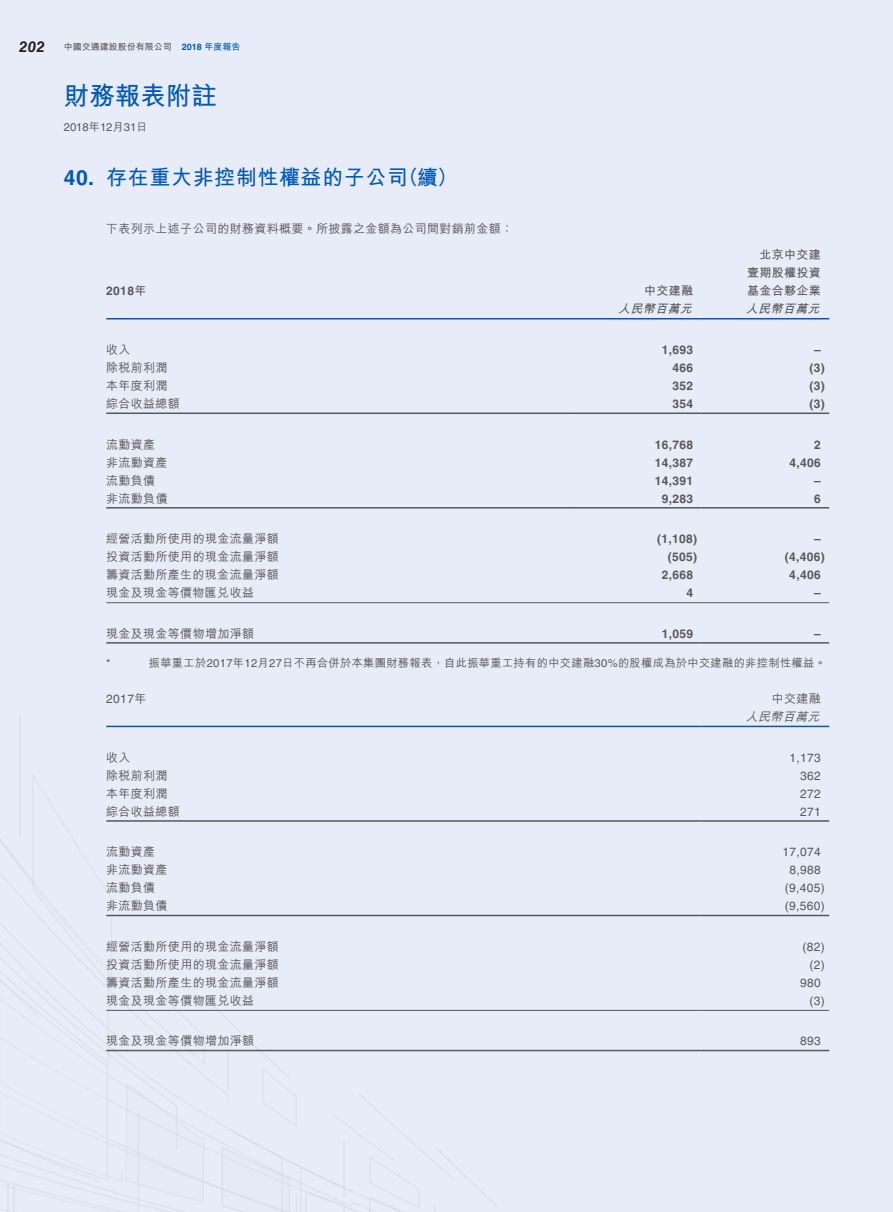
<style>
.page{position:relative;width:893px;height:1212px;background:#e8ecf8}
.page>*{position:absolute;margin:0;border:0;box-sizing:border-box;transform-origin:0 0}
.t1{font:700 25.5px "M Hei HK";color:#0058b8}
.t2{font:700 21px "M Hei HK";letter-spacing:.03em;color:#0058b8}
.t3{font:italic 700 15px "Helvetica LT Std";color:#231f20}
.t4{font:500 12px "M Hei HK";letter-spacing:.03em;color:#57585a}
.t5{font:700 12px "Helvetica LT Std";letter-spacing:.03em;color:#57585a}
.t6{font:12px "Helvetica LT Std";letter-spacing:.03em;color:#57585a}
.t7{font:700 12px/18px "M Hei HK";letter-spacing:.03em;color:#57585a;text-align:justify}
.t8{font:italic 700 12px "M Hei HK";color:#57585a}
.t9{font:italic 500 12px "M Hei HK";color:#57585a}
.t10{font:500 11.25px "M Hei HK";letter-spacing:.03em;color:#57585a}
.t11{font:11.25px "Helvetica LT Std";color:#57585a}
.t12{font:700 9px "M Hei HK";color:#57585a}
.s1{font-family:"Helvetica LT Std";color:#0058b8}
.s2{color:#0058b8}
.s3{font-family:"M Hei HK";font-weight:500}
.s4{font-family:"Helvetica LT Std"}
.s5{font-family:"M Hei HK"}
.s6{font-family:"Helvetica LT Std";font-weight:400}
</style>
<div class="page">
<svg style="left:0;top:716px;width:520px;height:496px"></svg>
<hr style="left:106px;top:318px;width:468px;height:1px;background:#0058b8">
<hr style="left:574px;top:318px;width:128px;height:1px;background:#0058b8">
<hr style="left:702px;top:318px;width:127px;height:1px;background:#0058b8">
<hr style="left:106px;top:412px;width:468px;height:2px;background:#57585a">
<hr style="left:574px;top:412px;width:128px;height:2px;background:#57585a">
<hr style="left:702px;top:412px;width:127px;height:2px;background:#57585a">
<hr style="left:106px;top:507px;width:468px;height:1px;background:#57585a">
<hr style="left:574px;top:507px;width:128px;height:1px;background:#57585a">
<hr style="left:702px;top:507px;width:127px;height:1px;background:#57585a">
<hr style="left:106px;top:602px;width:468px;height:1px;background:#57585a">
<hr style="left:574px;top:602px;width:128px;height:1px;background:#57585a">
<hr style="left:702px;top:602px;width:127px;height:1px;background:#57585a">
<hr style="left:106px;top:642px;width:468px;height:2px;background:#57585a">
<hr style="left:574px;top:642px;width:128px;height:2px;background:#57585a">
<hr style="left:702px;top:642px;width:127px;height:2px;background:#57585a">
<hr style="left:106px;top:726px;width:596px;height:1px;background:#0058b8">
<hr style="left:702px;top:726px;width:127px;height:1px;background:#0058b8">
<hr style="left:106px;top:820px;width:596px;height:2px;background:#57585a">
<hr style="left:702px;top:820px;width:127px;height:2px;background:#57585a">
<hr style="left:106px;top:915px;width:596px;height:1px;background:#57585a">
<hr style="left:702px;top:915px;width:127px;height:1px;background:#57585a">
<hr style="left:106px;top:1010px;width:596px;height:1px;background:#57585a">
<hr style="left:702px;top:1010px;width:127px;height:1px;background:#57585a">
<hr style="left:106px;top:1050px;width:596px;height:1px;background:#57585a">
<hr style="left:702px;top:1050px;width:127px;height:1px;background:#57585a">
<p class="t3" style="left:19px;top:37px;width:27px">202</p>
<p class="t12" style="left:64px;top:40px;width:178px">中國交通建設股份有限公司 <span class="s1">2018</span> <span class="s2">年度報告</span></p>
<h1 class="t1" style="left:64px;top:77px;width:155px">財務報表附註</h1>
<p class="t11" style="left:64px;top:121px;width:85px">2018<span class="s3">年</span>12<span class="s3">月</span>31<span class="s3">日</span></p>
<h2 class="t2" style="left:64px;top:162px;width:396px"><span class="s4">40.</span> 存在重大非控制性權益的子公司（續）</h2>
<p class="t4" style="left:106px;top:220px;width:408px">下表列示上述子公司的財務資料概要。所披露之金額為公司間對銷前金額：</p>
<p class="t5" style="left:106px;top:284px;width:42px">2018<span class="s5">年</span></p>
<p class="t7" style="left:644px;top:281px;width:51px">中交建融</p>
<p class="t7" style="left:747px;top:245px;width:75px;text-indent:12px">北京中交建壹期股權投資基金合夥企業</p>
<p class="t8" style="left:618px;top:300px;width:79px">人民幣百萬元</p>
<p class="t8" style="left:746px;top:300px;width:79px">人民幣百萬元</p>
<p class="t4" style="left:106px;top:341px;width:26px">收入</p>
<p class="t5" style="left:662px;top:342px;width:33px">1,693</p>
<p class="t5" style="left:814px;top:342px;width:8px">–</p>
<p class="t4" style="left:106px;top:359px;width:63px">除稅前利潤</p>
<p class="t5" style="left:672px;top:360px;width:22px">466</p>
<p class="t5" style="left:809px;top:360px;width:17px">(3)</p>
<p class="t4" style="left:106px;top:377px;width:63px">本年度利潤</p>
<p class="t5" style="left:672px;top:378px;width:22px">352</p>
<p class="t5" style="left:809px;top:378px;width:17px">(3)</p>
<p class="t4" style="left:106px;top:395px;width:75px">綜合收益總額</p>
<p class="t5" style="left:672px;top:396px;width:22px">354</p>
<p class="t5" style="left:809px;top:396px;width:17px">(3)</p>
<p class="t4" style="left:106px;top:435px;width:51px">流動資產</p>
<p class="t5" style="left:655px;top:437px;width:40px">16,768</p>
<p class="t5" style="left:814px;top:437px;width:8px">2</p>
<p class="t4" style="left:106px;top:453px;width:63px">非流動資產</p>
<p class="t5" style="left:655px;top:455px;width:40px">14,387</p>
<p class="t5" style="left:789px;top:455px;width:33px">4,406</p>
<p class="t4" style="left:106px;top:471px;width:51px">流動負債</p>
<p class="t5" style="left:655px;top:473px;width:40px">14,391</p>
<p class="t5" style="left:814px;top:473px;width:8px">–</p>
<p class="t4" style="left:106px;top:489px;width:63px">非流動負債</p>
<p class="t5" style="left:662px;top:491px;width:33px">9,283</p>
<p class="t5" style="left:814px;top:491px;width:8px">6</p>
<p class="t4" style="left:106px;top:530px;width:174px">經營活動所使用的現金流量淨額</p>
<p class="t5" style="left:657px;top:531px;width:42px">(1,108)</p>
<p class="t5" style="left:814px;top:531px;width:8px">–</p>
<p class="t4" style="left:106px;top:548px;width:174px">投資活動所使用的現金流量淨額</p>
<p class="t5" style="left:668px;top:549px;width:31px">(505)</p>
<p class="t5" style="left:785px;top:549px;width:42px">(4,406)</p>
<p class="t4" style="left:106px;top:566px;width:174px">籌資活動所產生的現金流量淨額</p>
<p class="t5" style="left:662px;top:567px;width:33px">2,668</p>
<p class="t5" style="left:789px;top:567px;width:33px">4,406</p>
<p class="t4" style="left:106px;top:584px;width:149px">現金及現金等價物匯兌收益</p>
<p class="t5" style="left:686px;top:585px;width:8px">4</p>
<p class="t5" style="left:814px;top:585px;width:8px">–</p>
<p class="t4" style="left:106px;top:624px;width:149px">現金及現金等價物增加淨額</p>
<p class="t5" style="left:662px;top:626px;width:33px">1,059</p>
<p class="t5" style="left:814px;top:626px;width:8px">–</p>
<p class="t11" style="left:106px;top:657px;width:6px">*</p>
<p class="t10" style="left:149px;top:655px;width:679px">振華重工於<span class="s6">2017</span>年<span class="s6">12</span>月<span class="s6">27</span>日不再合併於本集團財務報表，自此振華重工持有的中交建融<span class="s6">30%</span>的股權成為於中交建融的非控制性權益。</p>
<p class="t6" style="left:106px;top:692px;width:42px">2017<span class="s3">年</span></p>
<p class="t4" style="left:772px;top:690px;width:51px">中交建融</p>
<p class="t9" style="left:746px;top:708px;width:79px">人民幣百萬元</p>
<p class="t4" style="left:106px;top:748px;width:26px">收入</p>
<p class="t6" style="left:789px;top:750px;width:33px">1,173</p>
<p class="t4" style="left:106px;top:766px;width:63px">除稅前利潤</p>
<p class="t6" style="left:800px;top:768px;width:22px">362</p>
<p class="t4" style="left:106px;top:784px;width:63px">本年度利潤</p>
<p class="t6" style="left:800px;top:786px;width:22px">272</p>
<p class="t4" style="left:106px;top:802px;width:75px">綜合收益總額</p>
<p class="t6" style="left:800px;top:804px;width:22px">271</p>
<p class="t4" style="left:106px;top:843px;width:51px">流動資產</p>
<p class="t6" style="left:782px;top:845px;width:40px">17,074</p>
<p class="t4" style="left:106px;top:861px;width:63px">非流動資產</p>
<p class="t6" style="left:789px;top:863px;width:33px">8,988</p>
<p class="t4" style="left:106px;top:879px;width:51px">流動負債</p>
<p class="t6" style="left:785px;top:881px;width:42px">(9,405)</p>
<p class="t4" style="left:106px;top:897px;width:63px">非流動負債</p>
<p class="t6" style="left:785px;top:899px;width:42px">(9,560)</p>
<p class="t4" style="left:106px;top:937px;width:174px">經營活動所使用的現金流量淨額</p>
<p class="t6" style="left:802px;top:939px;width:24px">(82)</p>
<p class="t4" style="left:106px;top:955px;width:174px">投資活動所使用的現金流量淨額</p>
<p class="t6" style="left:809px;top:957px;width:17px">(2)</p>
<p class="t4" style="left:106px;top:973px;width:174px">籌資活動所產生的現金流量淨額</p>
<p class="t6" style="left:800px;top:975px;width:22px">980</p>
<p class="t4" style="left:106px;top:991px;width:149px">現金及現金等價物匯兌收益</p>
<p class="t6" style="left:809px;top:993px;width:17px">(3)</p>
<p class="t4" style="left:106px;top:1032px;width:149px">現金及現金等價物增加淨額</p>
<p class="t6" style="left:800px;top:1034px;width:22px">893</p>
</div>
